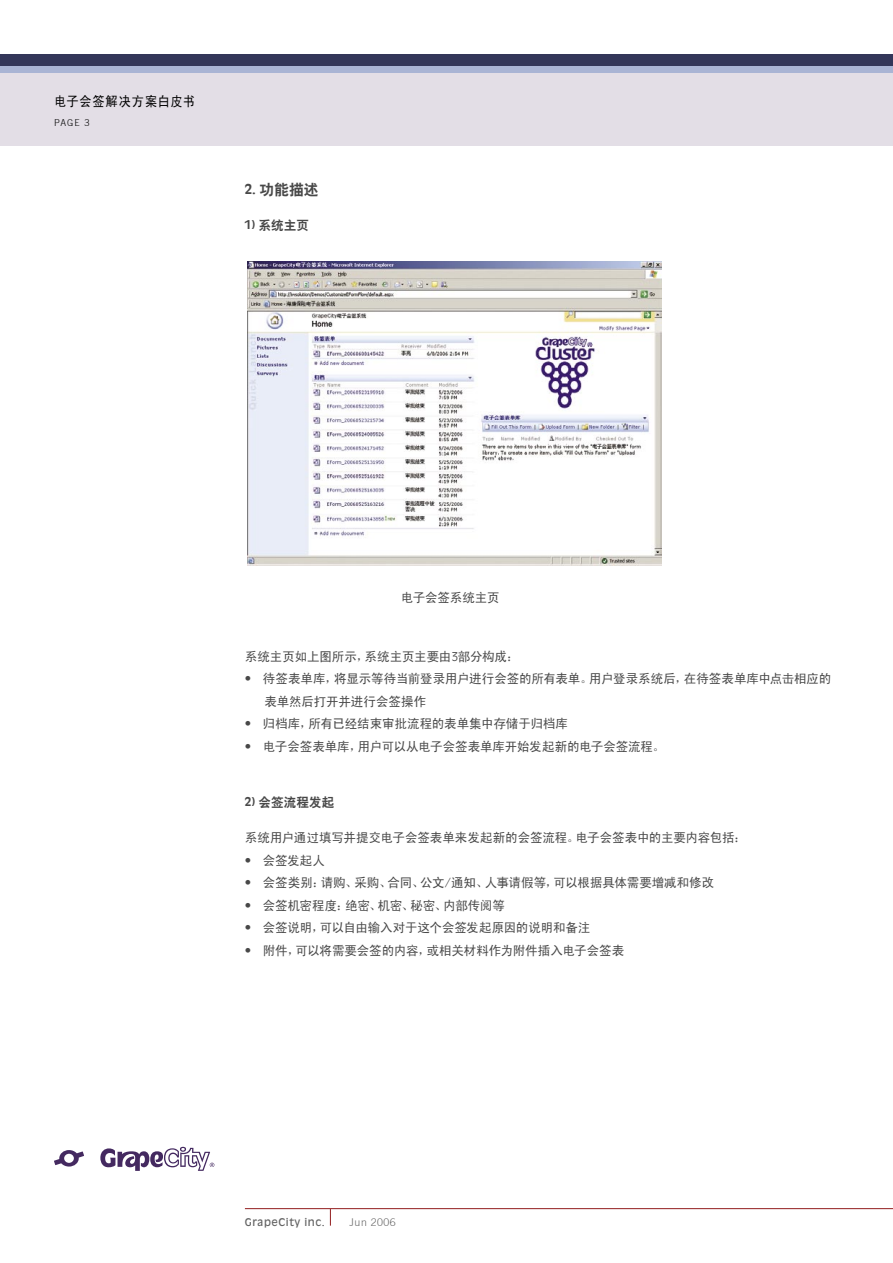
<style>
.page{position:relative;width:893px;height:1263px;background:#fff}
.page>*{position:absolute;margin:0;border:0;box-sizing:border-box;transform-origin:0 0}
.t1{font:15px "Heiti CSEG";color:#484848}
.t2{font:13.5px "Sim Hei";letter-spacing:.065em;color:#000;scale:.9 1}
.t3{font:12.75px/22.5px "Sim Hei";letter-spacing:-.01em;color:#484848}
.t4{font:12.75px "Heiti CSEG";letter-spacing:.01em;color:#484848}
.t5{font:10.5px "Antique Olive";letter-spacing:.05em;color:#636363}
.t6{font:300 10.5px "Trade Gothic";letter-spacing:.05em;color:#636363}
.t7{font:300 9.3px "Trade Gothic";color:#000}
.s1{font-family:"Antique Olive";font-weight:700;font-size:13.5px}
.s2{font-family:"Antique Olive";font-weight:700;font-size:12px}
.s3{font-family:"Antique Olive";font-weight:300;font-size:12px}
.s4{font-family:"Antique Olive";font-weight:300}
</style>
<div class="page">
<div style="left:0;top:70px;width:893px;height:76px;background:#e3dee6"></div>
<div style="left:0;top:54px;width:893px;height:12px;background:#333659"></div>
<div style="left:0;top:66px;width:893px;height:7px;background:#a9b4d4"></div>
<hr style="left:245px;top:1208px;width:648px;height:1px;background:#921c1d">
<svg style="left:330px;top:1209px;width:1px;height:16px"></svg>
<svg style="left:54px;top:1150px;width:30px;height:16px"></svg>
<svg style="left:100px;top:1147px;width:114px;height:24px"></svg>
<img style="left:247px;top:262px;width:414px;height:303px">
<p class="t2" style="left:54px;top:94px;width:158px">电子会签解决方案白皮书</p>
<p class="t7" style="left:54px;top:117px;width:37px">PAGE 3</p>
<p class="t1" style="left:245px;top:182px;width:75px"><span class="s1">2.</span> 功能描述</p>
<p class="t4" style="left:245px;top:218px;width:66px"><span class="s2">1)</span> 系统主页</p>
<p class="t3" style="left:401px;top:586px;width:100px">电子会签系统主页</p>
<p class="t3" style="left:245px;top:645px;width:276px">系统主页如上图所示，系统主页主要由<span class="s3">3</span>部分构成：</p>
<p class="t3" style="left:264px;top:667px;width:568px;text-indent:-19px"><span class="s4">•</span> 待签表单库，将显示等待当前登录用户进行会签的所有表单。用户登录系统后，在待签表单库中点击相应的表单然后打开并进行会签操作</p>
<p class="t3" style="left:245px;top:712px;width:325px"><span class="s4">•</span> 归档库，所有已经结束审批流程的表单集中存储于归档库</p>
<p class="t3" style="left:245px;top:735px;width:422px"><span class="s4">•</span> 电子会签表单库，用户可以从电子会签表单库开始发起新的电子会签流程。</p>
<p class="t4" style="left:245px;top:796px;width:91px"><span class="s2">2)</span> 会签流程发起</p>
<p class="t3" style="left:245px;top:826px;width:503px">系统用户通过填写并提交电子会签表单来发起新的会签流程。电子会签表中的主要内容包括：</p>
<p class="t3" style="left:245px;top:849px;width:82px"><span class="s4">•</span> 会签发起人</p>
<p class="t3" style="left:245px;top:871px;width:471px"><span class="s4">•</span> 会签类别：请购、采购、合同、公文/通知、人事请假等，可以根据具体需要增减和修改</p>
<p class="t3" style="left:245px;top:894px;width:261px"><span class="s4">•</span> 会签机密程度：绝密、机密、秘密、内部传阅等</p>
<p class="t3" style="left:245px;top:916px;width:347px"><span class="s4">•</span> 会签说明，可以自由输入对于这个会签发起原因的说明和备注</p>
<p class="t3" style="left:245px;top:939px;width:381px"><span class="s4">•</span> 附件，可以将需要会签的内容，或相关材料作为附件插入电子会签表</p>
<p class="t5" style="left:245px;top:1215px;width:81px">GRAPECITY INC.</p>
<p class="t6" style="left:349px;top:1216px;width:48px">Jun 2006</p>
</div>
